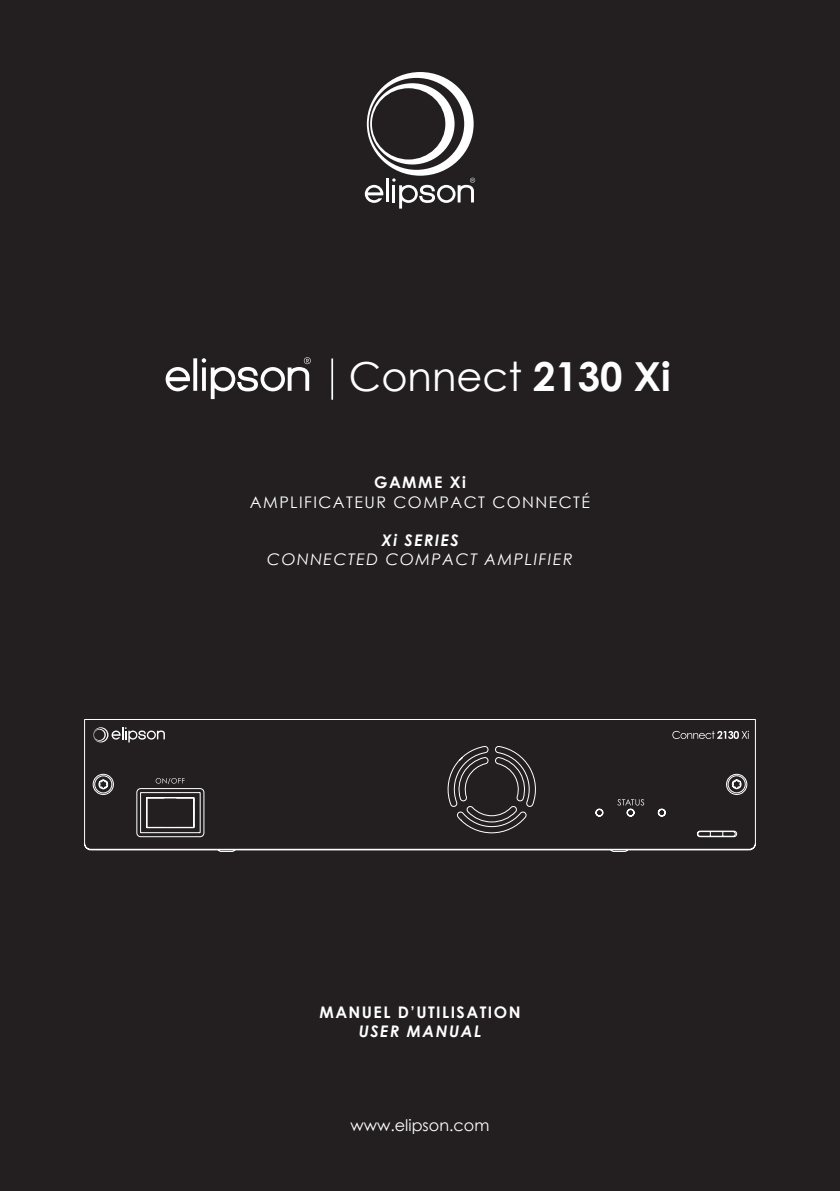
<style>
.page{position:relative;width:840px;height:1191px;background:#fff}
.page>*{position:absolute;margin:0;border:0;box-sizing:border-box;transform-origin:0 0}
.t1{font:40px "Century Gothic";color:#fff}
.t2{font:16px "Century Gothic";letter-spacing:.09em;color:#fff}
.t3{font:700 16px "Century Gothic";letter-spacing:.09em;color:#fff}
.t4{font:italic 16px "Century Gothic";letter-spacing:.09em;color:#fff}
.t5{font:italic 700 16px "Century Gothic";letter-spacing:.09em;color:#fff}
.t6{font:16px "Century Gothic";color:#fff}
.s1{font-weight:700}
</style>
<div class="page">
<div style="left:0;top:0;width:839px;height:1191px;background:#231f20"></div>
<svg style="left:364px;top:72px;width:111px;height:137px"></svg>
<svg style="left:193px;top:358px;width:4px;height:33px"></svg>
<svg style="left:165px;top:367px;width:25px;height:24px"></svg>
<svg style="left:201px;top:357px;width:109px;height:42px"></svg>
<hr style="left:331px;top:358px;width:2px;height:42px;background:#fff">
<svg style="left:84px;top:719px;width:671px;height:133px"></svg>
<svg style="left:93px;top:727px;width:72px;height:15px"></svg>
<svg style="left:155px;top:778px;width:29px;height:6px"></svg>
<svg style="left:617px;top:799px;width:26px;height:6px"></svg>
<svg style="left:672px;top:730px;width:76px;height:9px"></svg>
<p class="t1" style="left:348px;top:349px;width:323px">Connect <span class="s1">2130 Xi</span></p>
<p class="t3" style="left:374px;top:470px;width:93px">GAMME Xi</p>
<p class="t2" style="left:250px;top:490px;width:341px">AMPLIFICATEUR COMPACT CONNECTÉ</p>
<p class="t5" style="left:381px;top:528px;width:79px">Xi SERIES</p>
<p class="t4" style="left:267px;top:548px;width:307px">CONNECTED COMPACT AMPLIFIER</p>
<p class="t3" style="left:319px;top:999px;width:202px">MANUEL D’UTILISATION</p>
<p class="t5" style="left:358px;top:1019px;width:124px">USER MANUAL</p>
<p class="t6" style="left:350px;top:1114px;width:140px">www.elipson.com</p>
</div>
